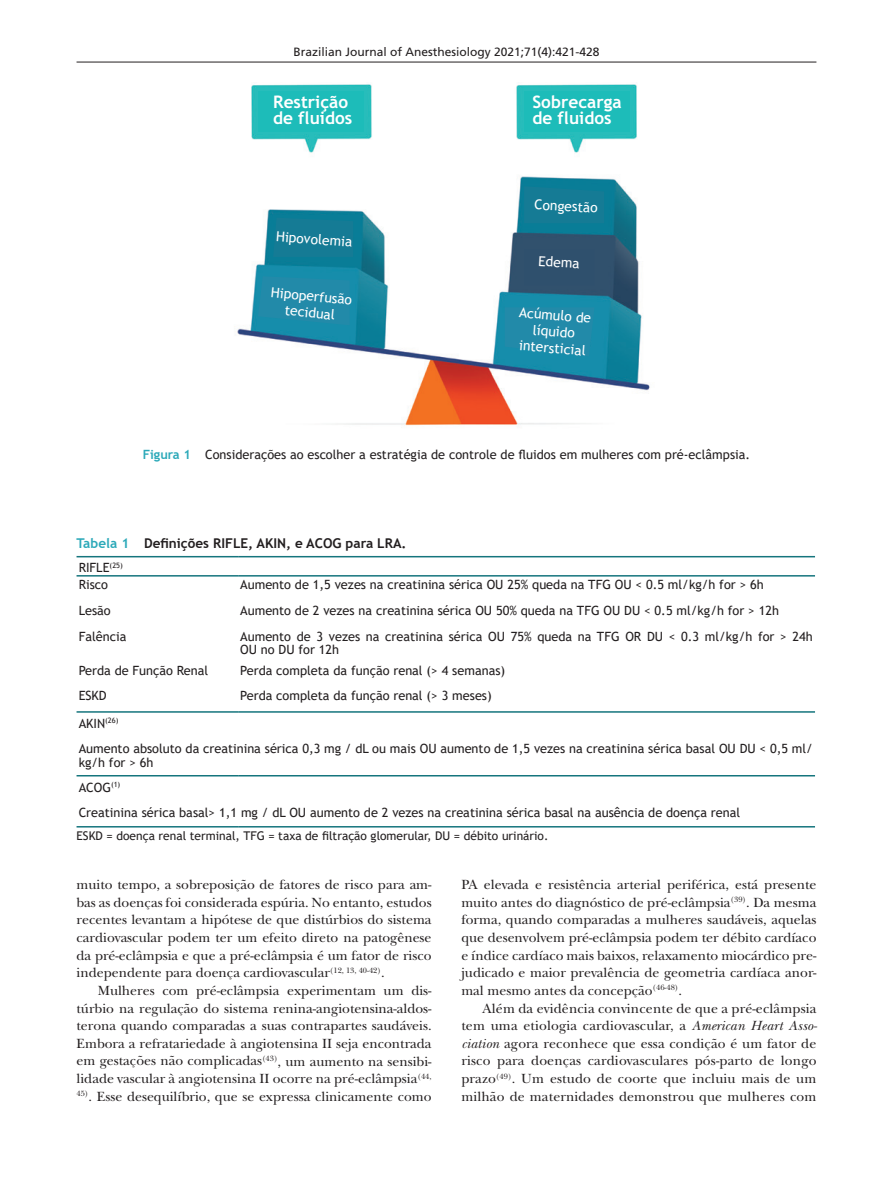
<style>
.page{position:relative;width:893px;height:1191px;background:#fff}
.page>*{position:absolute;margin:0;border:0;box-sizing:border-box;transform-origin:0 0}
.t1{font:700 17.25px/16.5px "Trebuchet MS";color:#fff}
.t2{font:13.8px/17.7px "New Baskerville Std";color:#231f20;text-align:justify}
.t3{font:13.8px/16.5px "Trebuchet MS";color:#fff;text-align:center}
.t4{font:700 13.5px "Trebuchet MS";color:#231f20}
.t5{font:12.75px/25.2px "Trebuchet MS";color:#231f20}
.t6{font:12px "Trebuchet MS";color:#231f20}
.t7{font:12px "Frutiger LT Std";color:#231f20}
.s1{font-weight:700;color:#2ca9b9}
.s2{color:#2ca9b9}
.s3{font-style:italic}
</style>
<div class="page">
<hr style="left:77px;top:62px;width:739px;height:1px;background:#231f20">
<img style="left:234px;top:84px;width:416px;height:342px">
<div style="left:258px;top:91px;width:105px;height:40px;background:#1dbcb9"></div>
<div style="left:524px;top:91px;width:106px;height:40px;background:#1dbcb9"></div>
<div style="left:273px;top:218px;width:80px;height:39px;background:#157b95"></div>
<svg style="left:258px;top:276px;width:92px;height:49px;background:#208aa9"></svg>
<svg style="left:524px;top:186px;width:80px;height:37px;background:#147b95"></svg>
<div style="left:524px;top:249px;width:70px;height:36px;background:#2f506d"></div>
<svg style="left:505px;top:307px;width:89px;height:49px;background:#208aa9"></svg>
<hr style="left:77px;top:556px;width:161px;height:1px;background:#15757d">
<hr style="left:238px;top:556px;width:577px;height:1px;background:#15757d">
<hr style="left:77px;top:575px;width:161px;height:1px;background:#15757d">
<hr style="left:238px;top:575px;width:577px;height:1px;background:#15757d">
<hr style="left:77px;top:711px;width:161px;height:1px;background:#15757d">
<hr style="left:238px;top:711px;width:577px;height:1px;background:#15757d">
<hr style="left:77px;top:775px;width:161px;height:1px;background:#15757d">
<hr style="left:238px;top:775px;width:577px;height:1px;background:#15757d">
<hr style="left:77px;top:826px;width:161px;height:1px;background:#15757d">
<hr style="left:238px;top:826px;width:577px;height:1px;background:#15757d">
<p class="t7" style="left:293px;top:44px;width:308px">Brazilian Journal of Anesthesiology 2021;71(4):421-428</p>
<p class="t1" style="left:273px;top:93px;width:81px">Restrição de fluidos</p>
<p class="t1" style="left:532px;top:93px;width:91px">Sobrecarga de fluidos</p>
<p class="t3" style="left:277px;top:228px;width:78px;rotate:4deg">Hipovolemia</p>
<p class="t3" style="left:272px;top:283px;width:83px;rotate:6deg">Hipoperfusão tecidual</p>
<p class="t3" style="left:535px;top:196px;width:65px;rotate:3deg">Congestão</p>
<p class="t3" style="left:539px;top:253px;width:43px;rotate:3deg">Edema</p>
<p class="t3" style="left:520px;top:303px;width:74px;rotate:5deg">Acúmulo de líquido intersticial</p>
<p class="t5" style="left:143px;top:442px;width:609px"><span class="s1">Figura 1</span> Considerações ao escolher a estratégia de controle de fluidos em mulheres com pré-eclâmpsia.</p>
<p class="t4" style="left:77px;top:534px;width:331px"><span class="s2">Tabela 1</span> Definições RIFLE, AKIN, e ACOG para LRA.</p>
<p class="t5" style="left:79px;top:559px;width:46px;line-height:17px">RIFLE<sup>(25)<br></sup>Risco</p>
<p class="t5" style="left:240px;top:572px;width:525px">Aumento de 1,5 vezes na creatinina sérica OU 25% queda na TFG OU &lt; 0.5 ml/kg/h for &gt; 6h</p>
<p class="t5" style="left:79px;top:598px;width:34px">Lesão</p>
<p class="t5" style="left:240px;top:598px;width:540px">Aumento de 2 vezes na creatinina sérica OU 50% queda na TFG OU DU &lt; 0.5 ml/kg/h for &gt; 12h</p>
<p class="t5" style="left:79px;top:623px;width:49px">Falência</p>
<p class="t5" style="left:240px;top:629px;width:574px;line-height:13.5px">Aumento de 3 vezes na creatinina sérica OU 75% queda na TFG OR DU &lt; 0.3 ml/kg/h for &gt; 24h<br>OU no DU for 12h</p>
<p class="t5" style="left:79px;top:657px;width:131px">Perda de Função Renal</p>
<p class="t5" style="left:240px;top:657px;width:266px">Perda completa da função renal (&gt; 4 semanas)</p>
<p class="t5" style="left:79px;top:683px;width:30px">ESKD</p>
<p class="t5" style="left:240px;top:683px;width:253px">Perda completa da função renal (&gt; 3 meses)</p>
<p class="t5" style="left:79px;top:710px;width:736px">AKIN<sup>(26)<br></sup>Aumento absoluto da creatinina sérica 0,3 mg / dL ou mais OU aumento de 1,5 vezes na creatinina sérica basal OU DU &lt; 0,5 ml/</p>
<p class="t5" style="left:79px;top:749px;width:663px">kg/h for &gt; 6h<br>ACOG<sup>(1)<br></sup>Creatinina sérica basal&gt; 1,1 mg / dL OU aumento de 2 vezes na creatinina sérica basal na ausência de doença renal</p>
<p class="t6" style="left:77px;top:828px;width:473px">ESKD = doença renal terminal, TFG = taxa de filtração glomerular, DU = débito urinário.</p>
<p class="t2" style="left:77px;top:875px;width:357px">muito tempo, a sobreposição de fatores de risco para am&shy;bas as doenças foi considerada espúria. No entanto, estudos recentes levantam a hipótese de que distúrbios do sistema cardiovascular podem ter um efeito direto na patogênese da pré-eclâmpsia e que a pré-eclâmpsia é um fator de risco independente para doença cardiovascular<sup>(12,</sup> <sup>13,</sup> <sup>40-42)</sup>.</p>
<p class="t2" style="left:77px;top:981px;width:357px;text-indent:21px">Mulheres com pré-eclâmpsia experimentam um dis&shy;túrbio na regulação do sistema renina-angiotensina-aldos&shy;terona quando comparadas a suas contrapartes saudáveis.<br>Embora a refratariedade à angiotensina II seja encontrada em gestações não complicadas<sup>(43)</sup>, um aumento na sensibi&shy;lidade vascular à angiotensina II ocorre na pré-eclâmpsia<sup>(44, 45)</sup>. Esse desequilíbrio, que se expressa clinicamente como</p>
<p class="t2" style="left:461px;top:875px;width:357px">PA elevada e resistência arterial periférica, está presente muito antes do diagnóstico de pré-eclâmpsia<sup>(39)</sup>. Da mesma forma, quando comparadas a mulheres saudáveis, aquelas que desenvolvem pré-eclâmpsia podem ter débito cardíaco e índice cardíaco mais baixos, relaxamento miocárdico pre&shy;judicado e maior prevalência de geometria cardíaca anor&shy;mal mesmo antes da concepção<sup>(46-48)</sup>.</p>
<p class="t2" style="left:461px;top:999px;width:357px;text-indent:21px">Além da evidência convincente de que a pré-eclâmpsia tem uma etiologia cardiovascular, a <span class="s3">American Heart Asso&shy;ciation</span> agora reconhece que essa condição é um fator de risco para doenças cardiovasculares pós-parto de longo prazo<sup>(49)</sup>. Um estudo de coorte que incluiu mais de um milhão de maternidades demonstrou que mulheres com</p>
</div>
